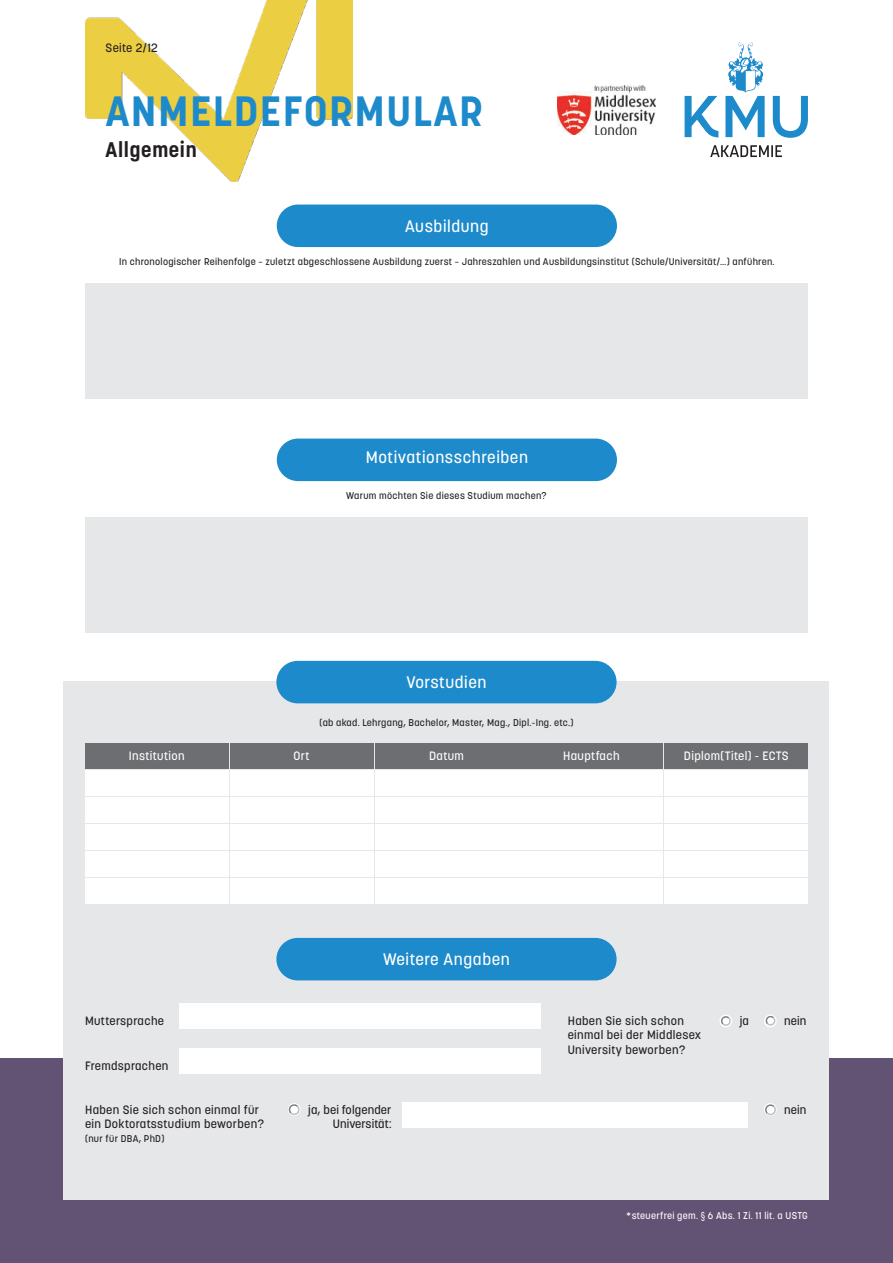
<style>
.page{position:relative;width:893px;height:1263px;background:#fff}
.page>*{position:absolute;margin:0;border:0;box-sizing:border-box;transform-origin:0 0}
.t1{font:700 42px "Korolev";letter-spacing:.05em;color:#1d8acb}
.t2{font:700 21px "Korolev";letter-spacing:.035em;color:#231f20}
.t3{font:500 16.5px "Korolev";letter-spacing:.035em;color:#fff}
.t4{font:500 12px/14.4px "Korolev";letter-spacing:.03em;color:#231f20}
.t5{font:500 12px "Korolev";letter-spacing:.03em;color:#fff}
.t6{font:500 12px/14.4px "Korolev";letter-spacing:.01em;color:#231f20;text-align:right}
.t7{font:500 9.75px "Korolev";letter-spacing:.03em;color:#231f20}
.t8{font:500 9.75px "Korolev";letter-spacing:.03em;color:#fff}
.s1{font-family:"Arial Narrow";font-weight:400}
</style>
<div class="page">
<img style="left:85px;top:0;width:268px;height:182px">
<div style="left:0;top:1058px;width:893px;height:205px;background:#625274"></div>
<div style="left:64px;top:682px;width:765px;height:518px;background:#e6e7e9"></div>
<img style="left:557px;top:86px;width:98px;height:48px">
<svg style="left:710px;top:145px;width:72px;height:12px"></svg>
<svg style="left:685px;top:43px;width:123px;height:95px"></svg>
<div style="left:85px;top:743px;width:143px;height:25px;background:#6d6e71"></div>
<div style="left:85px;top:770px;width:143px;height:25px;background:#fff"></div>
<div style="left:85px;top:797px;width:143px;height:25px;background:#fff"></div>
<div style="left:85px;top:824px;width:143px;height:25px;background:#fff"></div>
<div style="left:85px;top:851px;width:143px;height:25px;background:#fff"></div>
<div style="left:85px;top:878px;width:143px;height:25px;background:#fff"></div>
<div style="left:230px;top:743px;width:143px;height:25px;background:#6d6e71"></div>
<div style="left:230px;top:770px;width:143px;height:25px;background:#fff"></div>
<div style="left:230px;top:797px;width:143px;height:25px;background:#fff"></div>
<div style="left:230px;top:824px;width:143px;height:25px;background:#fff"></div>
<div style="left:230px;top:851px;width:143px;height:25px;background:#fff"></div>
<div style="left:230px;top:878px;width:143px;height:25px;background:#fff"></div>
<div style="left:375px;top:743px;width:143px;height:25px;background:#6d6e71"></div>
<div style="left:375px;top:770px;width:143px;height:25px;background:#fff"></div>
<div style="left:375px;top:797px;width:143px;height:25px;background:#fff"></div>
<div style="left:375px;top:824px;width:143px;height:25px;background:#fff"></div>
<div style="left:375px;top:851px;width:143px;height:25px;background:#fff"></div>
<div style="left:375px;top:878px;width:143px;height:25px;background:#fff"></div>
<div style="left:520px;top:743px;width:143px;height:25px;background:#6d6e71"></div>
<div style="left:520px;top:770px;width:143px;height:25px;background:#fff"></div>
<div style="left:520px;top:797px;width:143px;height:25px;background:#fff"></div>
<div style="left:520px;top:824px;width:143px;height:25px;background:#fff"></div>
<div style="left:520px;top:851px;width:143px;height:25px;background:#fff"></div>
<div style="left:520px;top:878px;width:143px;height:25px;background:#fff"></div>
<div style="left:665px;top:743px;width:143px;height:25px;background:#6d6e71"></div>
<div style="left:665px;top:770px;width:143px;height:25px;background:#fff"></div>
<div style="left:665px;top:797px;width:143px;height:25px;background:#fff"></div>
<div style="left:665px;top:824px;width:143px;height:25px;background:#fff"></div>
<div style="left:665px;top:851px;width:143px;height:25px;background:#fff"></div>
<div style="left:665px;top:878px;width:143px;height:25px;background:#fff"></div>
<div style="left:276px;top:661px;width:341px;height:42px;background:#1d8acb;border-radius:21px"></div>
<div style="left:277px;top:205px;width:340px;height:42px;background:#1d8acb;border-radius:21px"></div>
<div style="left:277px;top:439px;width:340px;height:42px;background:#1d8acb;border-radius:21px"></div>
<div style="left:85px;top:283px;width:722px;height:116px;background:#e6e7e9"></div>
<div style="left:85px;top:517px;width:722px;height:116px;background:#e6e7e9"></div>
<div style="left:179px;top:1003px;width:362px;height:26px;background:#fff"></div>
<div style="left:179px;top:1048px;width:362px;height:26px;background:#fff"></div>
<div style="left:402px;top:1102px;width:345px;height:26px;background:#fff"></div>
<div style="left:276px;top:938px;width:341px;height:42px;background:#1d8acb;border-radius:21px"></div>
<svg style="left:719px;top:1015px;width:13px;height:12px"></svg>
<svg style="left:764px;top:1015px;width:13px;height:12px"></svg>
<svg style="left:288px;top:1103px;width:13px;height:13px"></svg>
<svg style="left:764px;top:1103px;width:13px;height:13px"></svg>
<p class="t4" style="left:106px;top:40px;width:54px">Seite 2/12</p>
<h1 class="t1" style="left:106px;top:89px;width:379px">ANMELDEFORMULAR</h1>
<h2 class="t2" style="left:106px;top:138px;width:93px">Allgemein</h2>
<h3 class="t3" style="left:405px;top:217px;width:85px">Ausbildung</h3>
<p class="t7" style="left:119px;top:256px;width:657px">In chronologischer Reihenfolge – zuletzt abgeschlossene Ausbildung zuerst – Jahreszahlen und Ausbildungsinstitut (Schule/Universität/…) anführen.</p>
<h3 class="t3" style="left:366px;top:448px;width:164px">Motivationsschreiben</h3>
<p class="t7" style="left:346px;top:490px;width:202px">Warum möchten Sie dieses Studium machen?</p>
<h3 class="t3" style="left:406px;top:674px;width:82px">Vorstudien</h3>
<p class="t7" style="left:319px;top:717px;width:256px">(ab akad. Lehrgang, Bachelor, Master, Mag., Dipl.-Ing. etc.)</p>
<p class="t5" style="left:129px;top:750px;width:57px">Institution</p>
<p class="t5" style="left:294px;top:750px;width:17px">Ort</p>
<p class="t5" style="left:429px;top:750px;width:36px">Datum</p>
<p class="t5" style="left:563px;top:750px;width:58px">Hauptfach</p>
<p class="t5" style="left:684px;top:750px;width:106px">Diplom(Titel) - ECTS</p>
<h3 class="t3" style="left:383px;top:951px;width:128px">Weitere Angaben</h3>
<p class="t4" style="left:85px;top:1014px;width:81px">Muttersprache</p>
<p class="t4" style="left:568px;top:1014px;width:135px">Haben Sie sich schon einmal bei der Middlesex<br>University beworben?</p>
<p class="t4" style="left:85px;top:1059px;width:85px">Fremdsprachen</p>
<p class="t4" style="left:740px;top:1014px;width:11px">ja</p>
<p class="t4" style="left:784px;top:1014px;width:24px">nein</p>
<p class="t4" style="left:85px;top:1102px;width:180px">Haben Sie sich schon einmal für ein Doktoratsstudium beworben?</p>
<p class="t7" style="left:85px;top:1134px;width:81px">(nur für DBA, PhD)</p>
<p class="t6" style="left:308px;top:1102px;width:85px">ja, bei folgender<br>Universität:</p>
<p class="t4" style="left:784px;top:1102px;width:24px">nein</p>
<p class="t8" style="left:626px;top:1210px;width:183px">*steuerfrei gem. <span class="s1">§</span> 6 Abs. 1 Zi. 11 lit. a USTG</p>
</div>
